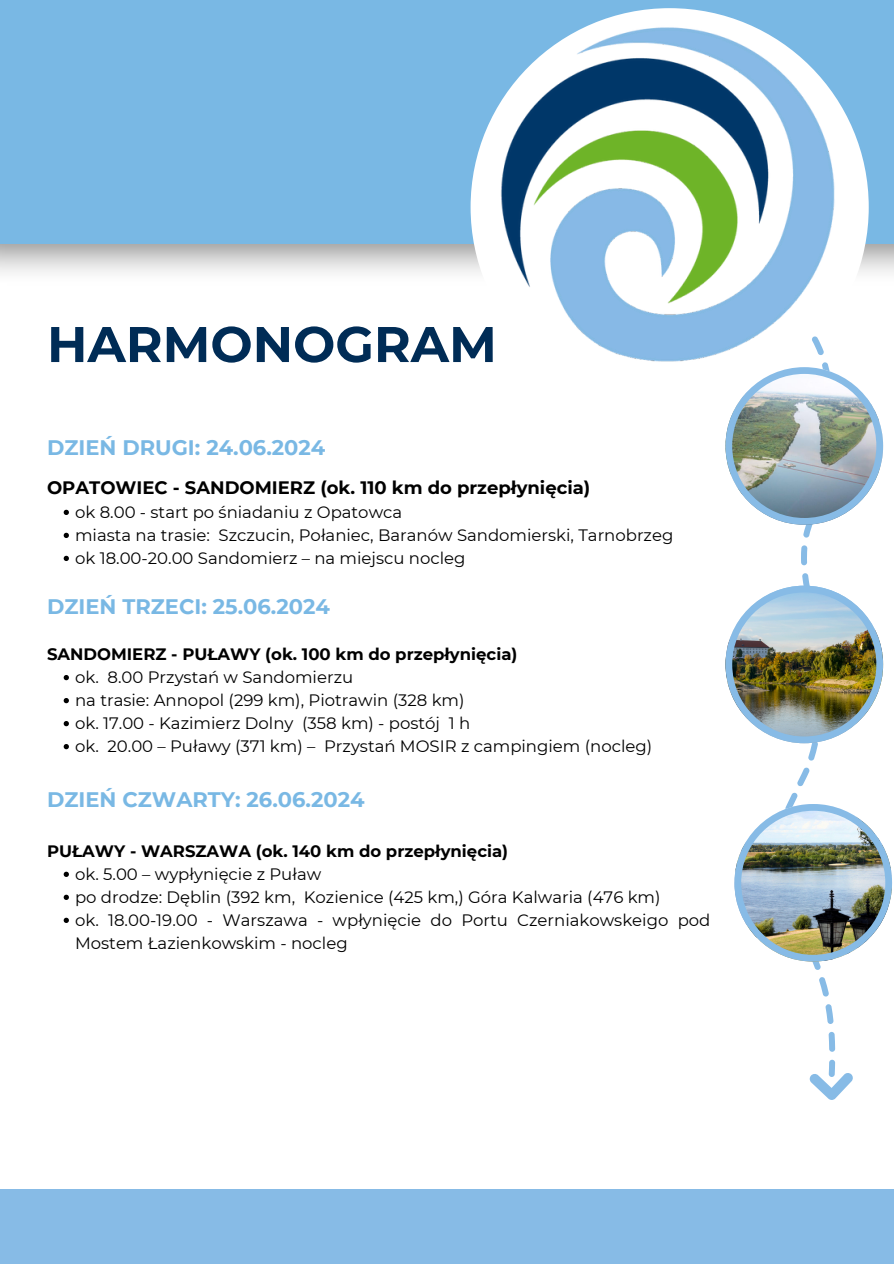
<style>
.page{position:relative;width:894px;height:1264px;background:#fff}
.page>*{position:absolute;margin:0;border:0;box-sizing:border-box;transform-origin:0 0}
.t1{font:700 49.95px "Montserrat";color:#002c56}
.t2{font:700 21px "Montserrat";color:#79b8e4}
.t3{font:700 18px "Montserrat";color:#000}
.t4{font:16.5px/23px "Montserrat";color:#000}
.t5{font:700 16.5px "Montserrat";color:#000}
</style>
<div class="page">
<div style="left:0;top:0;width:893px;height:244px;background:#79b8e4"></div>
<div style="left:470px;top:8px;width:398px;height:398px;background:#fff;border-radius:50%"></div>
<img style="left:479px;top:17px;width:380px;height:380px;border-radius:50%">
<div style="left:0;top:1188px;width:893px;height:75px;background:#87bbe6"></div>
<svg style="left:64px;top:510px;width:5px;height:5px"></svg>
<svg style="left:64px;top:533px;width:5px;height:5px"></svg>
<svg style="left:64px;top:556px;width:5px;height:5px"></svg>
<svg style="left:64px;top:675px;width:5px;height:5px"></svg>
<svg style="left:64px;top:698px;width:5px;height:5px"></svg>
<svg style="left:64px;top:721px;width:5px;height:5px"></svg>
<svg style="left:64px;top:744px;width:5px;height:5px"></svg>
<svg style="left:64px;top:871px;width:5px;height:6px"></svg>
<svg style="left:64px;top:894px;width:5px;height:6px"></svg>
<svg style="left:64px;top:917px;width:5px;height:6px"></svg>
<svg style="left:812px;top:336px;width:11px;height:19px"></svg>
<svg style="left:801px;top:545px;width:6px;height:20px"></svg>
<svg style="left:797px;top:767px;width:12px;height:19px"></svg>
<svg style="left:828px;top:1032px;width:6px;height:19px"></svg>
<svg style="left:809px;top:1059px;width:43px;height:40px"></svg>
<svg style="left:825px;top:1004px;width:8px;height:20px"></svg>
<svg style="left:819px;top:977px;width:9px;height:19px"></svg>
<img style="left:725px;top:362px;width:157px;height:176px">
<img style="left:725px;top:573px;width:157px;height:188px">
<img style="left:734px;top:792px;width:157px;height:178px">
<p class="t1" style="left:47px;top:314px;width:451px">HARMONOGRAM</p>
<h1 class="t2" style="left:47px;top:435px;width:280px">DZIEŃ DRUGI: 24.06.2024</h1>
<p class="t3" style="left:47px;top:476px;width:544px">OPATOWIEC - SANDOMIERZ (ok. 110 km do przepłynięcia)</p>
<p class="t4" style="left:75px;top:500px;width:328px">ok 8.00 - start po śniadaniu z Opatowca</p>
<h2 class="t4" style="left:75px;top:523px;width:599px">miasta na trasie: Szczucin, Połaniec, Baranów Sandomierski, Tarnobrzeg</h2>
<h3 class="t4" style="left:75px;top:546px;width:392px">ok 18.00-20.00 Sandomierz – na miejscu nocleg</h3>
<p class="t2" style="left:47px;top:594px;width:284px">DZIEŃ TRZECI: 25.06.2024</p>
<p class="t5" style="left:47px;top:644px;width:472px">SANDOMIERZ - PUŁAWY (ok. 100 km do przepłynięcia)</p>
<p class="t4" style="left:75px;top:665px;width:279px">ok. 8.00 Przystań w Sandomierzu</p>
<h2 class="t4" style="left:75px;top:688px;width:391px">na trasie: Annopol (299 km), Piotrawin (328 km)</h2>
<h3 class="t4" style="left:75px;top:711px;width:396px">ok. 17.00 - Kazimierz Dolny (358 km) - postój 1 h</h3>
<p class="t4" style="left:75px;top:734px;width:578px">ok. 20.00 – Puławy (371 km) – Przystań MOSIR z campingiem (nocleg)</p>
<p class="t2" style="left:47px;top:786px;width:319px">DZIEŃ CZWARTY: 26.06.2024</p>
<p class="t5" style="left:47px;top:840px;width:462px">PUŁAWY - WARSZAWA (ok. 140 km do przepłynięcia)</p>
<p class="t4" style="left:75px;top:862px;width:247px">ok. 5.00 – wypłynięcie z Puław</p>
<h2 class="t4" style="left:75px;top:885px;width:587px">po drodze: Dęblin (392 km, Kozienice (425 km,) Góra Kalwaria (476 km)</h2>
<h3 class="t4" style="left:75px;top:908px;width:636px">ok. 18.00-19.00 - Warszawa - wpłynięcie do Portu Czerniakowskeigo pod<br>Mostem Łazienkowskim - nocleg</h3>
</div>
